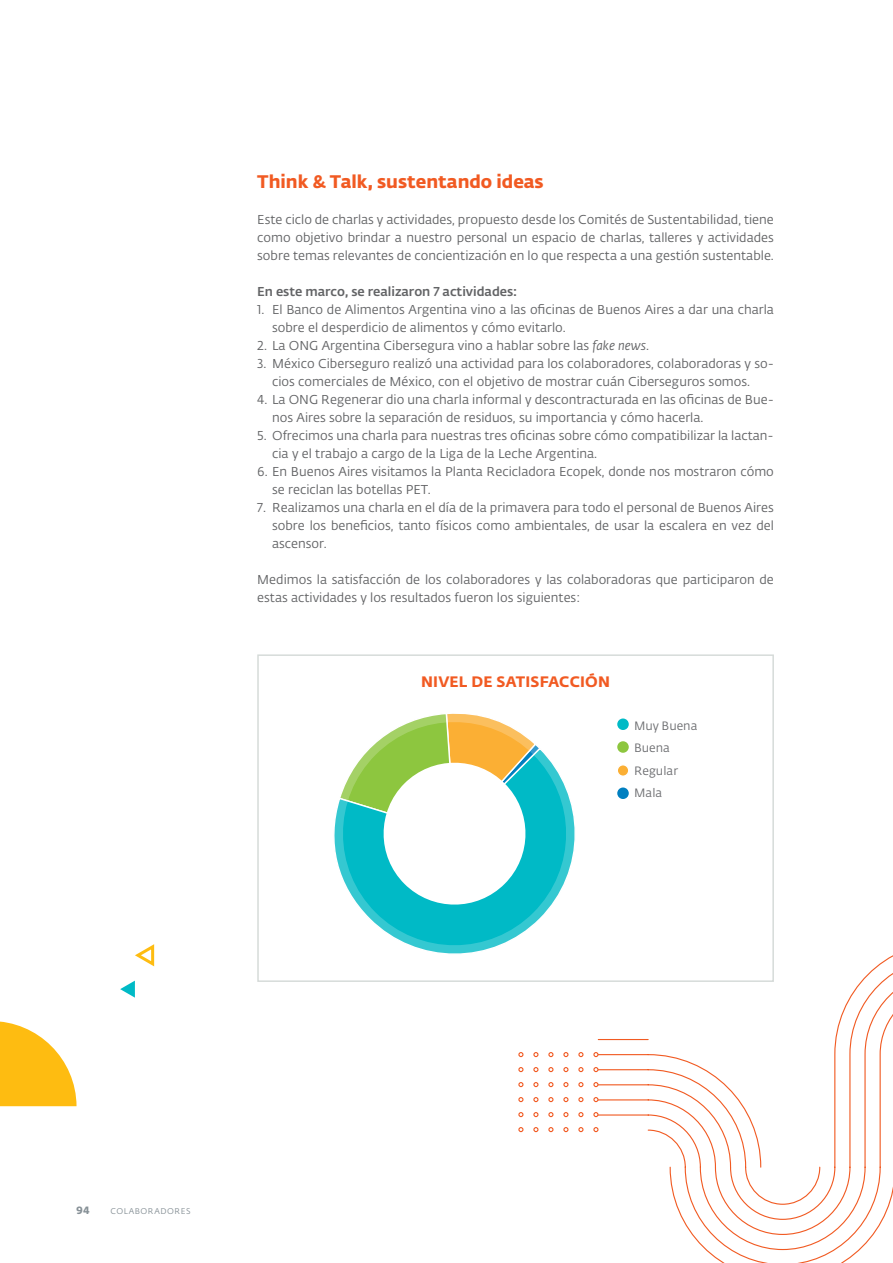
<style>
.page{position:relative;width:893px;height:1263px;background:#fff}
.page>*{position:absolute;margin:0;border:0;box-sizing:border-box;transform-origin:0 0}
.t1{font:18px "Fedra Sans Alt Pro Bold LF";color:#f15a22}
.t2{font:700 15px "Fedra Sans Alt Pro";letter-spacing:.01em;color:#f15a22}
.t3{font:12.75px/18px "Fedra Sans Alt Pro Book LF";color:#636466}
.t4{font:12.75px "Fedra Sans Alt Pro Med LF";color:#636466}
.t5{font:12px/22.5px "Fedra Sans Alt Pro";color:#6d6e71}
.t6{font:10.5px "Fedra Sans Alt Pro Bold LF";color:#879197}
.t7{font:8.25px "Fedra Sans Alt Pro Book LF";letter-spacing:.06em;color:#879197}
.s1{font-family:"Fedra Sans Alt Pro Book Italic LF"}
</style>
<div class="page">
<svg style="left:597px;top:955px;width:296px;height:308px"></svg>
<svg style="left:518px;top:1051px;width:81px;height:82px"></svg>
<svg style="left:0;top:1021px;width:77px;height:85px"></svg>
<svg style="left:120px;top:981px;width:15px;height:17px"></svg>
<svg style="left:135px;top:944px;width:20px;height:23px"></svg>
<svg style="left:334px;top:713px;width:241px;height:241px"></svg>
<div style="left:257px;top:654px;width:517px;height:328px;border:2px solid #d6dbd9"></div>
<div style="left:617px;top:718px;width:12px;height:12px;background:#00bac6;border-radius:50%"></div>
<div style="left:617px;top:741px;width:12px;height:12px;background:#8dc63f;border-radius:50%"></div>
<svg style="left:617px;top:765px;width:12px;height:11px"></svg>
<div style="left:616px;top:764px;width:13px;height:13px;border:1px solid #fff;border-radius:50%"></div>
<div style="left:617px;top:787px;width:12px;height:12px;background:#007fc0;border-radius:50%"></div>
<h1 class="t1" style="left:257px;top:167px;width:288px">Think &amp; Talk, sustentando ideas</h1>
<p class="t3" style="left:257px;top:210px;width:518px;text-align:justify">Este ciclo de charlas y actividades, propuesto desde los Comités de Sustentabilidad, tiene como objetivo brindar a nuestro personal un espacio de charlas, talleres y actividades sobre temas relevantes de concientización en lo que respecta a una gestión sustentable.</p>
<p class="t4" style="left:257px;top:282px;width:261px">En este marco, se realizaron 7 actividades:</p>
<p class="t3" style="left:272px;top:300px;width:503px;text-indent:-15px">1. El Banco de Alimentos Argentina vino a las oficinas de Buenos Aires a dar una charla sobre el desperdicio de alimentos y cómo evitarlo.</p>
<p class="t3" style="left:257px;top:336px;width:393px">2. La ONG Argentina Cibersegura vino a hablar sobre las <span class="s1">fake news</span>.</p>
<p class="t3" style="left:272px;top:354px;width:503px;text-indent:-15px">3. México Ciberseguro realizó una actividad para los colaboradores, colaboradoras y so&shy;cios comerciales de México, con el objetivo de mostrar cuán Ciberseguros somos.</p>
<p class="t3" style="left:272px;top:390px;width:503px;text-indent:-15px">4. La ONG Regenerar dio una charla informal y descontracturada en las oficinas de Bue&shy;nos Aires sobre la separación de residuos, su importancia y cómo hacerla.</p>
<p class="t3" style="left:272px;top:426px;width:503px;text-indent:-15px">5. Ofrecimos una charla para nuestras tres oficinas sobre cómo compatibilizar la lactan&shy;cia y el trabajo a cargo de la Liga de la Leche Argentina.</p>
<p class="t3" style="left:272px;top:462px;width:503px;text-indent:-15px">6. En Buenos Aires visitamos la Planta Recicladora Ecopek, donde nos mostraron cómo se reciclan las botellas PET.</p>
<p class="t3" style="left:272px;top:498px;width:503px;text-align:justify;text-indent:-15px">7. Realizamos una charla en el día de la primavera para todo el personal de Buenos Aires sobre los beneficios, tanto físicos como ambientales, de usar la escalera en vez del ascensor.</p>
<p class="t3" style="left:257px;top:570px;width:518px">Medimos la satisfacción de los colaboradores y las colaboradoras que participaron de estas actividades y los resultados fueron los siguientes:</p>
<p class="t2" style="left:421px;top:672px;width:190px">NIVEL DE SATISFACCIÓN</p>
<p class="t5" style="left:634px;top:714px;width:65px">Muy Buena<br>Buena<br>Regular<br>Mala</p>
<p class="t6" style="left:77px;top:1202px;width:15px">94</p>
<p class="t7" style="left:111px;top:1205px;width:81px">COLABORADORES</p>
</div>
